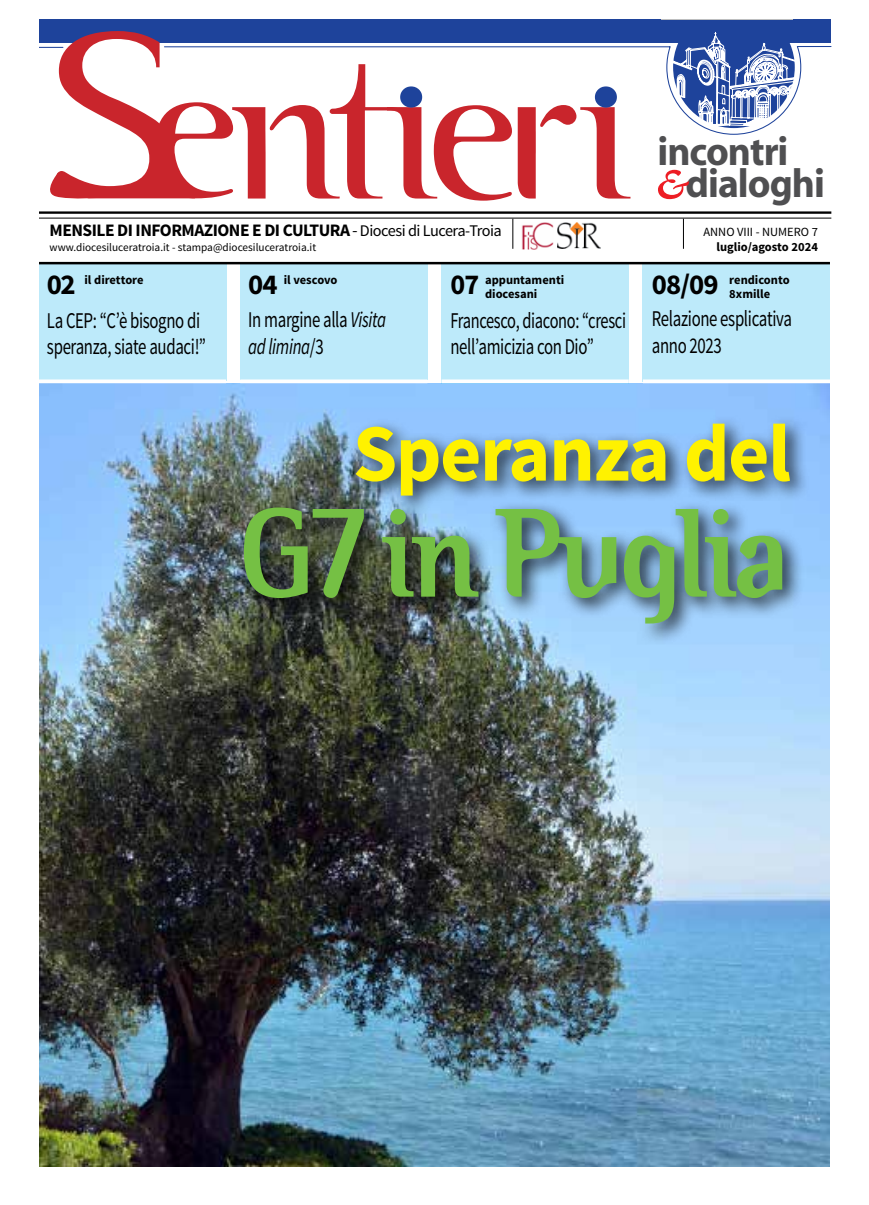
<style>
.page{position:relative;width:869px;height:1205px;background:#fff}
.page>*{position:absolute;margin:0;border:0;box-sizing:border-box;transform-origin:0 0}
.t1{font:700 126.25px "Binary ITC";letter-spacing:-.04em;color:#75c044}
.t2{font:700 81.25px "Source Sans Pro";color:#fff200}
.t3{font:700 40.62px/32.2px "Myriad";letter-spacing:-.025em;color:#4f4f51}
.t4{font:700 28.75px "Source Sans Pro";letter-spacing:-.03em;color:#000}
.t5{font:22.5px/26.2px "Source Sans Pro";letter-spacing:-.02em;color:#000;scale:.75 1}
.t6{font:22.5px/26.2px "Source Sans Pro";letter-spacing:-.02em;color:#000;scale:.73 1}
.t7{font:700 17.5px "Source Sans Pro";letter-spacing:-.03em;color:#000}
.t8{font:700 12.5px/13.8px "Source Sans Pro";color:#000}
.t9{font:12.5px "Source Sans Pro";color:#000}
.t10{font:11.25px "Source Sans Pro";color:#000}
.s1{font-family:"Myriad Pro";font-weight:400;font-size:16.25px}
.s2{font-weight:400;font-size:16.25px}
.s3{font-style:italic}
</style>
<div class="page">
<img style="left:39px;top:383px;width:790px;height:783px">
<div style="left:39px;top:19px;width:792px;height:24px;background:#1e439b"></div>
<hr style="left:797px;top:46px;width:33px;height:1px;background:#1e439b">
<hr style="left:39px;top:218px;width:792px;height:1px;background:#000">
<hr style="left:39px;top:211px;width:792px;height:3px;background:#000">
<svg style="left:511px;top:46px;width:134px;height:89px"></svg>
<svg style="left:517px;top:86px;width:113px;height:112px"></svg>
<svg style="left:39px;top:31px;width:472px;height:170px"></svg>
<svg style="left:645px;top:19px;width:160px;height:181px"></svg>
<hr style="left:512px;top:219px;width:1px;height:30px;background:#000">
<hr style="left:682px;top:219px;width:1px;height:30px;background:#000">
<div style="left:235px;top:415px;width:575px;height:230px;background:#000;opacity:.78"></div>
<div style="left:39px;top:263px;width:187px;height:118px;background:#bdeafa"></div>
<div style="left:240px;top:263px;width:187px;height:116px;background:#bdeafa"></div>
<div style="left:441px;top:263px;width:187px;height:120px;background:#bdeafa"></div>
<div style="left:642px;top:263px;width:187px;height:118px;background:#bdeafa"></div>
<svg style="left:39px;top:379px;width:187px;height:2px"></svg>
<hr style="left:39px;top:262px;width:790px;height:2px;background:#000">
<svg style="left:240px;top:379px;width:187px;height:1px"></svg>
<svg style="left:441px;top:379px;width:187px;height:4px"></svg>
<svg style="left:642px;top:379px;width:188px;height:3px"></svg>
<img style="left:522px;top:222px;width:78px;height:27px">
<h3 class="t3" style="left:685px;top:137px;width:141px;text-indent:-28px">incontri dialoghi</h3>
<p class="t7" style="left:50px;top:219px;width:453px">Mensile di informazione e di cultura <span class="s1">-</span> <span class="s2">Diocesi di Lucera-Troia</span></p>
<p class="t9" style="left:703px;top:224px;width:116px">anno VIII - numero 7</p>
<p class="t10" style="left:50px;top:240px;width:268px">www.diocesiluceratroia.it - stampa@diocesiluceratroia.it</p>
<p class="t8" style="left:716px;top:240px;width:103px">luglio/agosto 2024</p>
<p class="t4" style="left:47px;top:266px;width:30px">02</p>
<p class="t8" style="left:84px;top:273px;width:61px">il direttore</p>
<p class="t5" style="left:47px;top:307px;width:213px">La CEP: “C’è bisogno di speranza, siate audaci!”</p>
<p class="t4" style="left:248px;top:266px;width:31px">04</p>
<p class="t8" style="left:283px;top:273px;width:55px">il vescovo</p>
<p class="t5" style="left:248px;top:307px;width:185px">In margine alla <span class="s3">Visita ad limina</span>/3</p>
<p class="t4" style="left:450px;top:266px;width:30px">07</p>
<p class="t8" style="left:485px;top:273px;width:81px">appuntamenti diocesani</p>
<p class="t6" style="left:450px;top:307px;width:242px">Francesco, diacono: “cresci nell’amicizia con Dio”</p>
<p class="t4" style="left:651px;top:266px;width:69px">08/09</p>
<p class="t8" style="left:729px;top:273px;width:62px">rendiconto<br>8xmille</p>
<p class="t5" style="left:651px;top:306px;width:188px">Relazione esplicativa anno 2023</p>
<h2 class="t2" style="left:353px;top:401px;width:439px">Speranza del</h2>
<h1 class="t1" style="left:238px;top:477px;width:553px">G7 in Puglia</h1>
</div>
